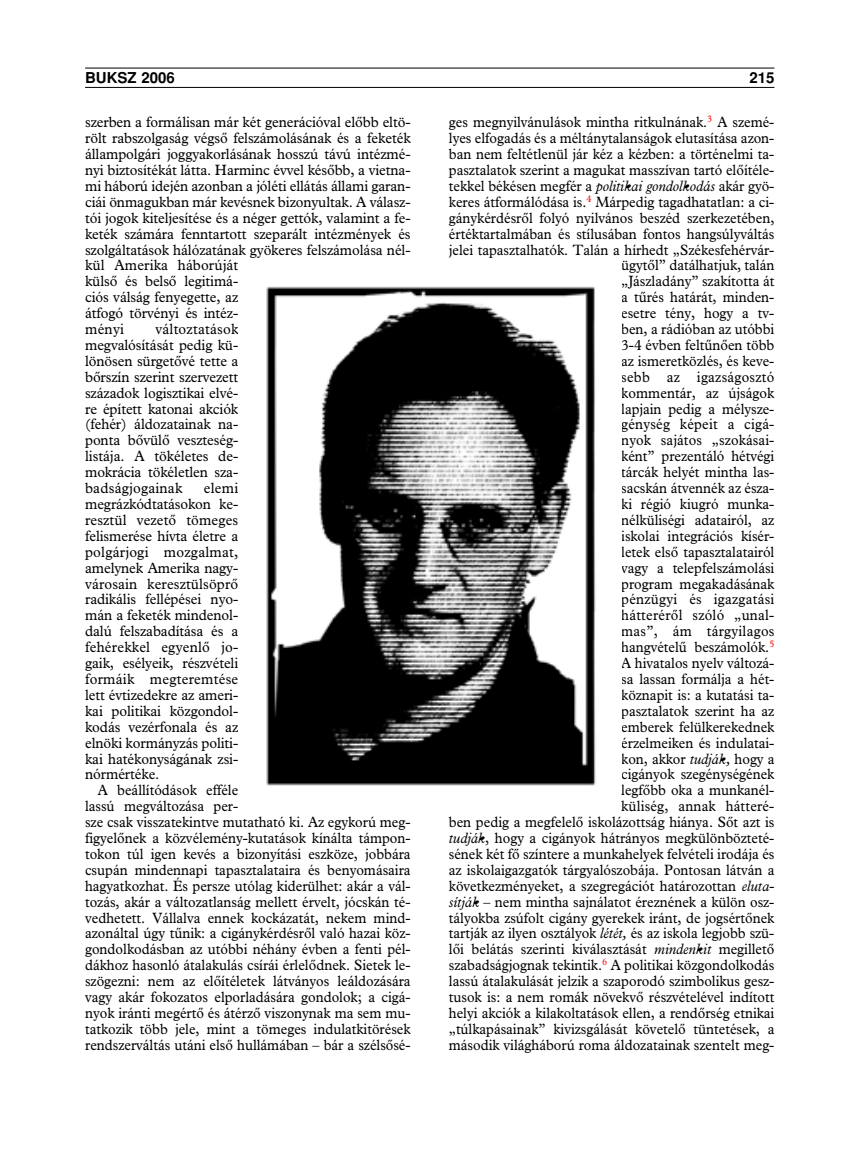
<style>
.page{position:relative;width:851px;height:1157px;background:#fff}
.page>*{position:absolute;margin:0;border:0;box-sizing:border-box;transform-origin:0 0}
.t1{font:15px/15.9px "Plantin H Roman";color:#000;scale:.93 1}
.t2{font:15px/15.9px "Plantin H Roman";color:#000;text-align:justify;scale:.95 1}
.t3{font:15px "Helvetica H Bold";color:#000}
.s1{font-family:"Plantin H Italic"}
</style>
<div class="page">
<hr style="left:85px;top:68px;width:689px;height:1px;background:#000">
<hr style="left:85px;top:87px;width:689px;height:1px;background:#000">
<img style="left:266px;top:286px;width:330px;height:500px">
<p class="t3" style="left:85px;top:69px;width:91px">BUKSZ 2006</p>
<p class="t3" style="left:749px;top:69px;width:27px">215</p>
<p class="t2" style="left:85px;top:114px;width:344px;text-align:left">szerben a formálisan már két generációval elôbb eltö&shy;rölt rabszolgaság végsô felszámolásának és a feketék állampolgári joggyakorlásának hosszú távú intézmé&shy;nyi biztosítékát látta. Harminc évvel késôbb, a vietna&shy;mi háború idején azonban a jóléti ellátás állami garan&shy;ciái önmagukban már kevésnek bizonyultak. A válasz&shy;tói jogok kiteljesítése és a néger gettók, valamint a fe&shy;keték számára fenntartott szeparált intézmények és szolgáltatások hálózatának gyökeres felszámolása nél&shy;kül Amerika háborúját<br>külsô és belsô legitimá-<br>ciós válság fenyegette, az<br>átfogó törvényi és intéz-<br>ményi</p>
<p class="t2" style="left:85px;top:321px;width:163px;text-indent:70px">változtatások megvalósítását pedig kü&shy;lönösen sürgetôvé tette a bôrszín szerint szervezett századok logisztikai elvé&shy;re épített katonai akciók (fehér) áldozatainak na&shy;ponta bôvülô veszteség&shy;listája. A tökéletes de&shy;mokrácia tökéletlen sza&shy;badságjogainak</p>
<p class="t2" style="left:85px;top:480px;width:163px;text-indent:119px">elemi megrázkódtatásokon ke&shy;resztül vezetô tömeges felismerése hívta életre a polgárjogi mozgalmat, amelynek Amerika nagy&shy;városain keresztülsöprô radikális fellépései nyo&shy;mán a feketék mindenol&shy;dalú felszabadítása és a fehérekkel egyenlô jo&shy;gaik, esélyeik, részvételi formáik megteremtése lett évtizedekre az ameri&shy;kai politikai közgondol&shy;kodás vezérfonala és az elnöki kormányzás politi&shy;kai hatékonyságának zsi&shy;nórmértéke.</p>
<p class="t1" style="left:85px;top:782px;width:351px;text-indent:13px">A beállítódások efféle<br>lassú megváltozása per-<br>sze csak visszatekintve mutatható ki. Az egykorú meg&shy;figyelônek a közvélemény-kutatások kínálta támpon&shy;tokon túl igen kevés a bizonyítási eszköze, jobbára csupán mindennapi tapasztalataira és benyomásaira hagyatkozhat. És persze utólag kiderülhet: akár a vál&shy;tozás, akár a változatlanság mellett érvelt, jócskán té&shy;vedhetett. Vállalva ennek kockázatát, nekem mind&shy;azonáltal úgy tûnik: a cigánykérdésrôl való hazai köz&shy;gondolkodásban az utóbbi néhány évben a fenti pél&shy;dákhoz hasonló átalakulás csírái érlelôdnek. Sietek le&shy;szögezni: nem az elôítéletek látványos leáldozására vagy akár fokozatos elporladására gondolok; a cigá&shy;nyok iránti megértô és átérzô viszonynak ma sem mu&shy;tatkozik több jele, mint a tömeges indulatkitörések rendszerváltás utáni elsô hullámában – bár a szélsôsé-</p>
<p class="t1" style="left:449px;top:114px;width:351px;text-align:right">ges megnyilvánulások mintha ritkulnának.<sup>3</sup> A szemé&shy;lyes elfogadás és a méltánytalanságok elutasítása azon&shy;ban nem feltétlenül jár kéz a kézben: a történelmi ta&shy;pasztalatok szerint a magukat masszívan tartó elôítéle&shy;tekkel békésen megfér a <span class="s1">politikai gondolkodás</span> akár gyö&shy;keres átformálódása is.<sup>4</sup> Márpedig tagadhatatlan: a ci&shy;gánykérdésrôl folyó nyilvános beszéd szerkezetében, értéktartalmában és stílusában fontos hangsúlyváltás jelei tapasztalhatók. Talán a hírhedt „Székesfehérvár&shy;ügytôl” datálhatjuk, talán<br>„Jászladány” szakította át<br>a tûrés határát, minden-<br>esetre tény, hogy a tv-<br>ben, a rádióban az utóbbi<br>3-4 évben feltûnôen több<br>az ismeretközlés, és keve-<br>sebb az igazságosztó<br>kommentár, az újságok<br>lapjain pedig a mélysze-<br>génység képeit a cigá-<br>nyok sajátos „szokásai-<br>ként” prezentáló hétvégi<br>tárcák helyét mintha las-<br>sacskán átvennék az észa-<br>ki régió kiugró munka-<br>nélküliségi adatairól, az<br>iskolai integrációs kísér-<br>letek elsô tapasztalatairól<br>vagy a telepfelszámolási<br>program megakadásának<br>pénzügyi és igazgatási<br>hátterérôl szóló „unal-<br>mas”, ám tárgyilagos<br>hangvételû beszámolók.<sup>5<br></sup>A hivatalos nyelv változá-<br>sa lassan formálja a hét-<br>köznapit is: a kutatási ta-<br>pasztalatok szerint ha az<br>emberek felülkerekednek<br>érzelmeiken és indulatai-<br>kon, akkor <span class="s1">tudják,</span> hogy a<br>cigányok szegénységének<br>legfôbb oka a munkanél-<br>küliség, annak hátteré-<br>ben pedig a megfelelô iskolázottság hiánya. Sôt azt is <span class="s1">tudják</span>, hogy a cigányok hátrányos megkülönbözteté&shy;sének két fô színtere a munkahelyek felvételi irodája és az iskolaigazgatók tárgyalószobája. Pontosan látván a következményeket, a szegregációt határozottan <span class="s1">eluta&shy;sítják</span> – nem mintha sajnálatot éreznének a külön osz&shy;tályokba zsúfolt cigány gyerekek iránt, de jogsértônek tartják az ilyen osztályok <span class="s1">létét,</span> és az iskola legjobb szü&shy;lôi belátás szerinti kiválasztását <span class="s1">mindenkit</span> megilletô szabadságjognak tekintik.<sup>6</sup> A politikai közgondolkodás lassú átalakulását jelzik a szaporodó szimbolikus gesz&shy;tusok is: a nem romák növekvô részvételével indított helyi akciók a kilakoltatások ellen, a rendôrség etnikai „túlkapásainak” kivizsgálását követelô tüntetések, a második világháború roma áldozatainak szentelt meg-</p>
</div>
